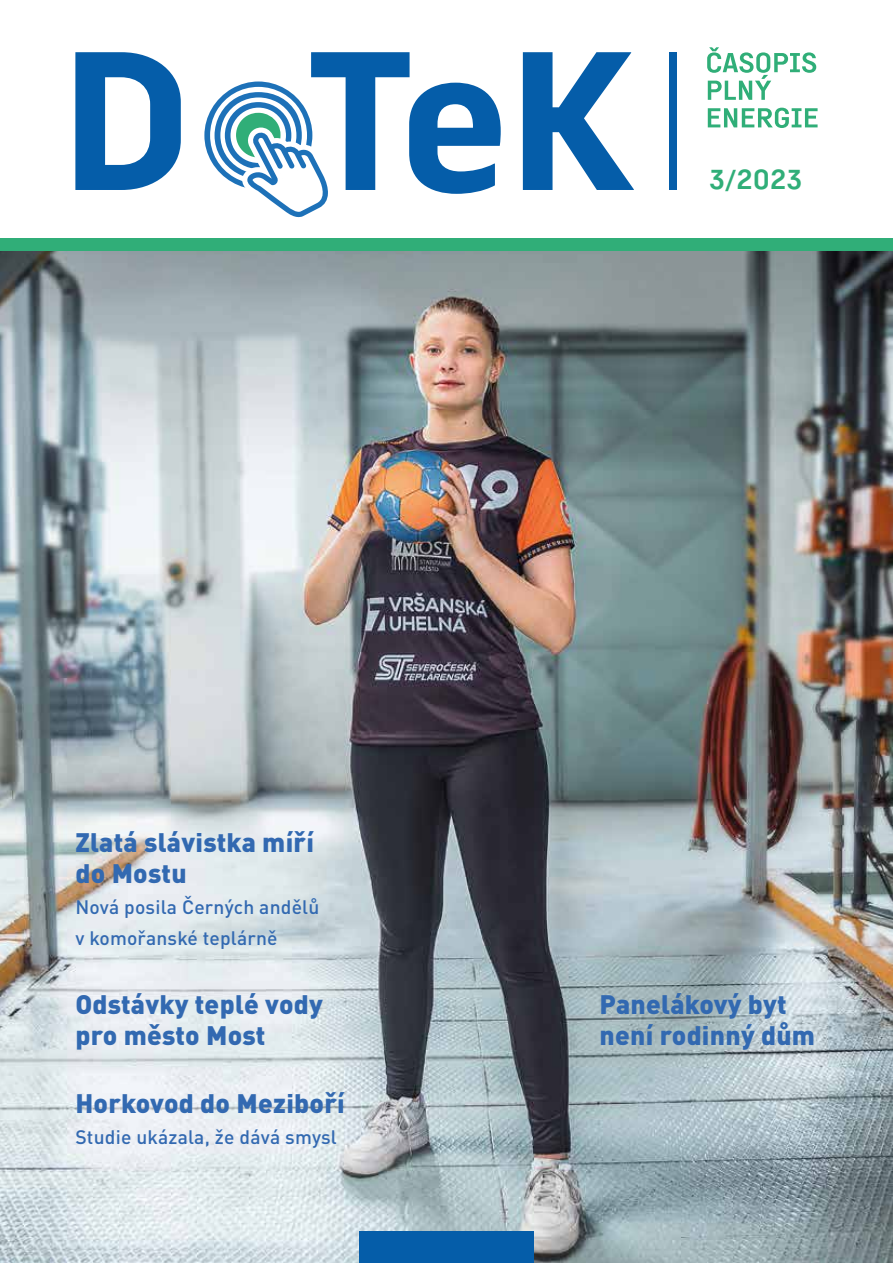
<style>
.page{position:relative;width:893px;height:1263px;background:#fff}
.page>*{position:absolute;margin:0;border:0;box-sizing:border-box;transform-origin:0 0}
.t1{font:600 26.85px "Margin MVB";color:#30ae78}
.t2{font:900 26.4px/30.9px "DIN Pro";letter-spacing:.01em;color:#3269b1}
.t3{font:500 19.2px/30.9px "DIN Pro";letter-spacing:.01em;color:#3269b1}
</style>
<div class="page">
<img style="left:0;top:251px;width:893px;height:1012px">
<div style="left:359px;top:1231px;width:175px;height:32px;background:#055da9"></div>
<svg style="left:75px;top:52px;width:106px;height:138px"></svg>
<svg style="left:523px;top:52px;width:111px;height:138px"></svg>
<div style="left:669px;top:53px;width:7px;height:137px;background:#055da9"></div>
<svg style="left:707px;top:47px;width:109px;height:53px"></svg>
<svg style="left:708px;top:108px;width:110px;height:20px"></svg>
<svg style="left:204px;top:52px;width:297px;height:166px"></svg>
<div style="left:0;top:238px;width:893px;height:13px;background:#30ae78"></div>
<p class="t2" style="left:75px;top:824px;width:240px">Zlatá slávistka míří do Mostu</p>
<p class="t3" style="left:75px;top:889px;width:245px">Nová posila Černých andělů v komořanské teplárně</p>
<p class="t2" style="left:75px;top:985px;width:249px">Odstávky teplé vody pro město Most</p>
<p class="t2" style="left:75px;top:1084px;width:271px">Horkovod do Meziboří</p>
<p class="t3" style="left:75px;top:1119px;width:263px">Studie ukázala, že dává smysl</p>
<p class="t1" style="left:709px;top:160px;width:95px">3/2023</p>
<p class="t2" style="left:600px;top:985px;width:217px">Panelákový byt není rodinný dům</p>
</div>
